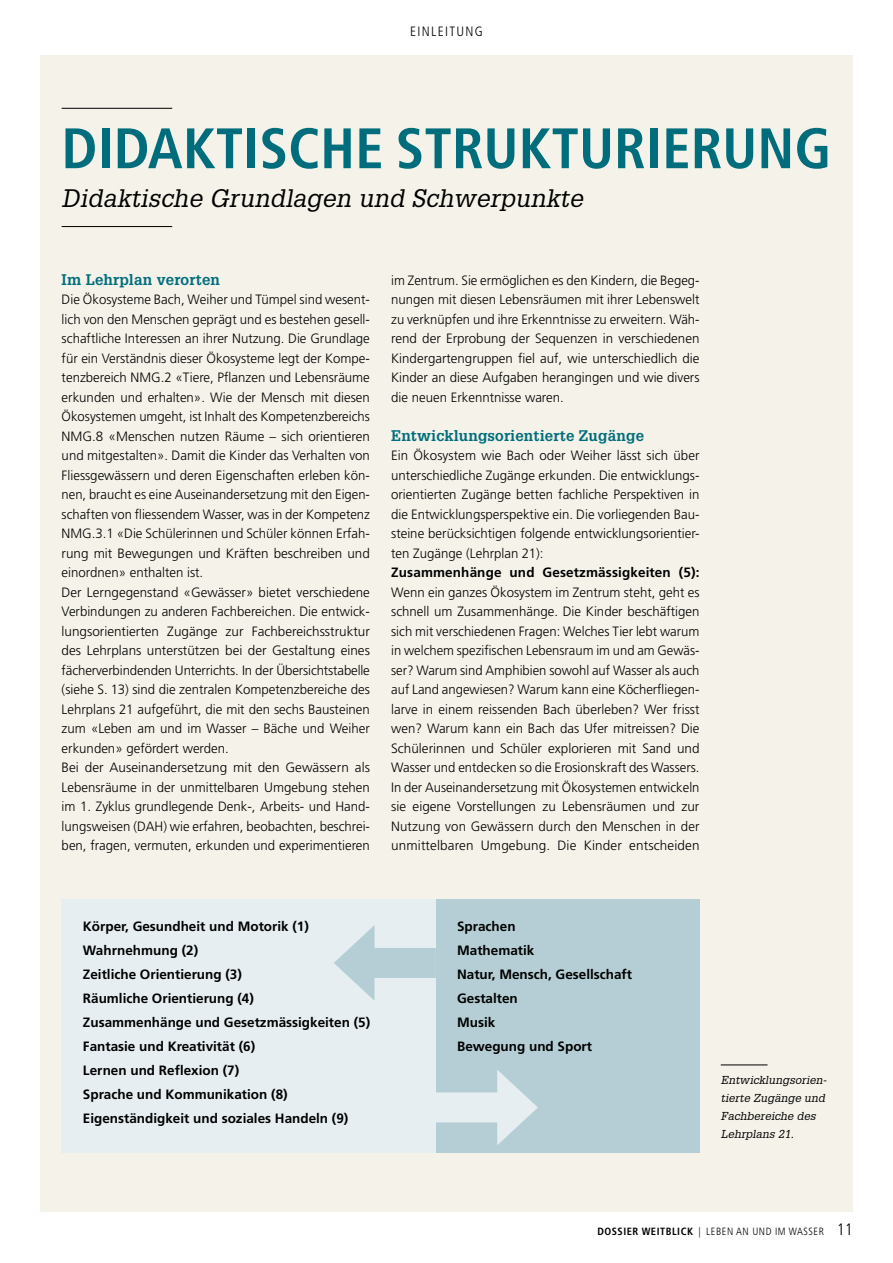
<style>
.page{position:relative;width:893px;height:1263px;background:#fff}
.page>*{position:absolute;margin:0;border:0;box-sizing:border-box;transform-origin:0 0}
._01_Haupttitel{font:700 condensed 57px "Frutiger LT Std";letter-spacing:.005em;color:#006d7c}
._02_Zusatz_zu_Hauptt{font:italic 24.75px "Glypha LT Std";letter-spacing:.01em;color:#000}
._03_Zwischentitel{font:700 15px "Glypha LT Std";letter-spacing:.01em;color:#006d7c}
._05_Grundtext{font:300 13.5px/19.5px "Frutiger LT Std";color:#000;text-align:justify}
._04_Untertitel{font:700 13.5px "Frutiger LT Std";color:#000}
._00_Rubrik{font:300 condensed 13.5px "Frutiger LT Std";letter-spacing:.1em;color:#000}
._07_Bildlegende{font:italic 11.25px/18px "Glypha LT Std";letter-spacing:.01em;color:#000}
.t1{font:300 condensed 10.5px "Frutiger LT Std";letter-spacing:.05em;color:#000}
.s1{font-weight:700}
.s2{font-size:16.5px}
</style>
<div class="page">
<div style="left:40px;top:55px;width:813px;height:1157px;background:#f5f2e9"></div>
<hr style="left:62px;top:108px;width:110px;height:1px;background:#000">
<hr style="left:62px;top:226px;width:110px;height:1px;background:#000">
<hr style="left:721px;top:1065px;width:46px;height:1px;background:#000">
<div style="left:62px;top:899px;width:374px;height:254px;background:#e6eef1"></div>
<div style="left:436px;top:899px;width:263px;height:254px;background:#b5ced5"></div>
<div style="left:436px;top:1092px;width:75px;height:30px;background:#e6eef1"></div>
<svg style="left:497px;top:1070px;width:41px;height:75px"></svg>
<div style="left:360px;top:948px;width:76px;height:30px;background:#b5ced5"></div>
<svg style="left:334px;top:926px;width:40px;height:74px"></svg>
<p class="_00_Rubrik" style="left:410px;top:23px;width:74px">EINLEITUNG</p>
<p class="_01_Haupttitel" style="left:62px;top:115px;width:771px">DIDAKTISCHE STRUKTURIERUNG</p>
<p class="_02_Zusatz_zu_Hauptt" style="left:62px;top:183px;width:523px">Didaktische Grundlagen und Schwerpunkte</p>
<p class="_03_Zwischentitel" style="left:62px;top:270px;width:160px">Im Lehrplan verorten</p>
<p class="_05_Grundtext" style="left:62px;top:290px;width:310px">Die Ökosysteme Bach, Weiher und Tümpel sind wesent&shy;lich von den Menschen geprägt und es bestehen gesell&shy;schaftliche Interessen an ihrer Nutzung. Die Grundlage für ein Verständnis dieser Ökosysteme legt der Kompe&shy;tenzbereich NMG.2 «Tiere, Pflanzen und Lebensräume erkunden und erhalten». Wie der Mensch mit diesen Ökosystemen umgeht, ist Inhalt des Kompetenzbereichs NMG.8 «Menschen nutzen Räume – sich orientieren und mitgestalten». Damit die Kinder das Verhalten von Fliessgewässern und deren Eigenschaften erleben kön&shy;nen, braucht es eine Auseinandersetzung mit den Eigen&shy;schaften von fliessendem Wasser, was in der Kompetenz NMG.3.1 «Die Schülerinnen und Schüler können Erfah&shy;rung mit Bewegungen und Kräften beschreiben und einordnen» enthalten ist.</p>
<p class="_05_Grundtext" style="left:62px;top:582px;width:310px">Der Lerngegenstand «Gewässer» bietet verschiedene Verbindungen zu anderen Fachbereichen. Die entwick&shy;lungsorientierten Zugänge zur Fachbereichsstruktur des Lehrplans unterstützen bei der Gestaltung eines fächerverbindenden Unterrichts. In der Übersichtstabelle (siehe S. 13) sind die zentralen Kompetenzbereiche des Lehrplans 21 aufgeführt, die mit den sechs Bausteinen zum «Leben am und im Wasser – Bäche und Weiher erkunden» gefördert werden.</p>
<p class="_05_Grundtext" style="left:62px;top:758px;width:310px">Bei der Auseinandersetzung mit den Gewässern als Lebensräume in der unmittelbaren Umgebung stehen im 1. Zyklus grundlegende Denk-, Arbeits- und Hand&shy;lungsweisen (DAH) wie erfahren, beobachten, beschrei&shy;ben, fragen, vermuten, erkunden und experimentieren</p>
<p class="_05_Grundtext" style="left:391px;top:270px;width:310px">im Zentrum. Sie ermöglichen es den Kindern, die Begeg&shy;nungen mit diesen Lebensräumen mit ihrer Lebenswelt zu verknüpfen und ihre Erkenntnisse zu erweitern. Wäh&shy;rend der Erprobung der Sequenzen in verschiedenen Kindergartengruppen fiel auf, wie unterschiedlich die Kinder an diese Aufgaben herangingen und wie divers die neuen Erkenntnisse waren.</p>
<p class="_03_Zwischentitel" style="left:391px;top:426px;width:254px">Entwicklungsorientierte Zugänge</p>
<p class="_05_Grundtext" style="left:391px;top:446px;width:310px">Ein Ökosystem wie Bach oder Weiher lässt sich über unterschiedliche Zugänge erkunden. Die entwicklungs&shy;orientierten Zugänge betten fachliche Perspektiven in die Entwicklungsperspektive ein. Die vorliegenden Bau&shy;steine berücksichtigen folgende entwicklungsorientier&shy;ten Zugänge (Lehrplan 21):</p>
<p class="_05_Grundtext" style="left:391px;top:563px;width:310px"><span class="s1">Zusammenhänge und Gesetzmässigkeiten (5):<br></span>Wenn ein ganzes Ökosystem im Zentrum steht, geht es schnell um Zusammenhänge. Die Kinder beschäftigen sich mit verschiedenen Fragen: Welches Tier lebt warum in welchem spezifischen Lebensraum im und am Gewäs&shy;ser? Warum sind Amphibien sowohl auf Wasser als auch auf Land angewiesen? Warum kann eine Köcherfliegen&shy;larve in einem reissenden Bach überleben? Wer frisst wen? Warum kann ein Bach das Ufer mitreissen? Die Schülerinnen und Schüler explorieren mit Sand und Wasser und entdecken so die Erosionskraft des Wassers.<br>In der Auseinandersetzung mit Ökosystemen entwickeln sie eigene Vorstellungen zu Lebensräumen und zur Nutzung von Gewässern durch den Menschen in der unmittelbaren Umgebung. Die Kinder entscheiden</p>
<p class="_04_Untertitel" style="left:83px;top:918px;width:228px">Körper, Gesundheit und Motorik (1)</p>
<p class="_04_Untertitel" style="left:83px;top:942px;width:117px">Wahrnehmung (2)</p>
<p class="_04_Untertitel" style="left:83px;top:966px;width:161px">Zeitliche Orientierung (3)</p>
<p class="_04_Untertitel" style="left:83px;top:990px;width:173px">Räumliche Orientierung (4)</p>
<p class="_04_Untertitel" style="left:83px;top:1014px;width:289px">Zusammenhänge und Gesetzmässigkeiten (5)</p>
<p class="_04_Untertitel" style="left:83px;top:1038px;width:174px">Fantasie und Kreativität (6)</p>
<p class="_04_Untertitel" style="left:83px;top:1062px;width:158px">Lernen und Reflexion (7)</p>
<p class="_04_Untertitel" style="left:83px;top:1086px;width:206px">Sprache und Kommunikation (8)</p>
<p class="_04_Untertitel" style="left:83px;top:1110px;width:267px">Eigenständigkeit und soziales Handeln (9)</p>
<p class="_04_Untertitel" style="left:457px;top:918px;width:60px">Sprachen</p>
<p class="_04_Untertitel" style="left:457px;top:942px;width:79px">Mathematik</p>
<p class="_04_Untertitel" style="left:457px;top:966px;width:177px">Natur, Mensch, Gesellschaft</p>
<p class="_04_Untertitel" style="left:457px;top:990px;width:62px">Gestalten</p>
<p class="_04_Untertitel" style="left:457px;top:1014px;width:40px">Musik</p>
<p class="_04_Untertitel" style="left:457px;top:1038px;width:137px">Bewegung und Sport</p>
<p class="_07_Bildlegende" style="left:721px;top:1071px;width:107px">Entwicklungsorien&shy;tierte Zugänge und<br>Fachbereiche des<br>Lehrplans 21.</p>
<p class="t1" style="left:597px;top:1226px;width:257px"><span class="s1">DOSSIER WEITBLICK</span> | LEBEN AN UND IM WASSER <span class="s2">11</span></p>
</div>
